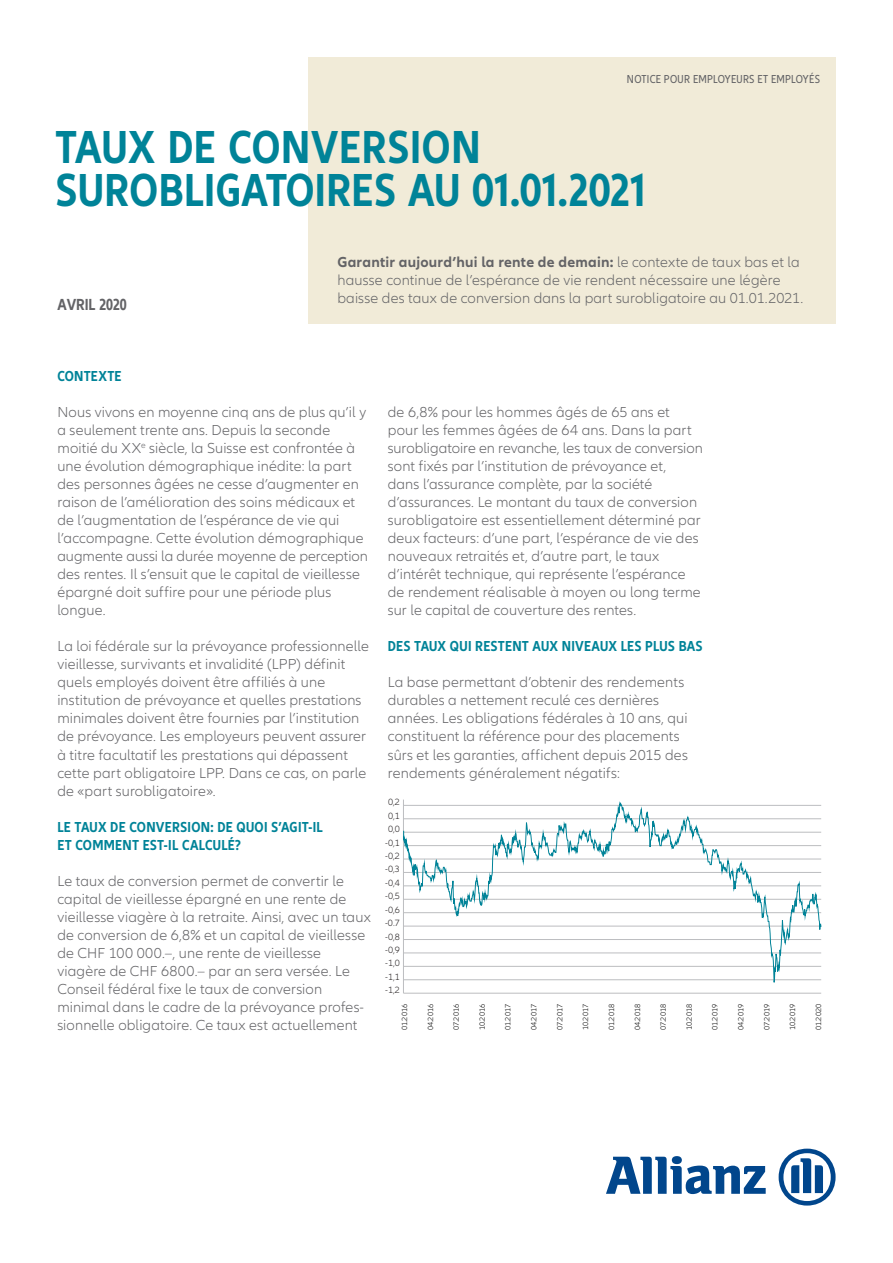
<style>
.page{position:relative;width:893px;height:1263px;background:#fff}
.page>*{position:absolute;margin:0;border:0;box-sizing:border-box;transform-origin:0 0}
.t1{font:700 condensed 48px/43.2px "Allianz Neo";letter-spacing:.01em;color:#008398}
.t2{font:700 condensed 16.5px "Allianz Neo";letter-spacing:-.01em;color:#636366}
.t3{font:300 15px/18px "Allianz Neo";letter-spacing:.01em;color:#636366}
.t4{font:700 condensed 15px/18px "Allianz Neo";letter-spacing:.015em;color:#008398}
.t5{font:condensed 12px "Allianz Neo";letter-spacing:.025em;color:#636366}
.t6{font:300 9.45px "Allianz Neo";color:#231f20}
.t7{font:300 7.8px "Allianz Neo";color:#000001}
.s1{font-weight:700}
</style>
<div class="page">
<svg style="left:606px;top:1156px;width:160px;height:38px"></svg>
<svg style="left:779px;top:1148px;width:57px;height:57px"></svg>
<div style="left:308px;top:57px;width:528px;height:267px;background:#f1ebd8"></div>
<hr style="left:403px;top:799px;width:1px;height:194px;background:#bcbdc0">
<hr style="left:403px;top:993px;width:418px;height:1px;background:#bcbdc0">
<svg style="left:403px;top:799px;width:419px;height:184px"></svg>
<p class="t5" style="left:627px;top:73px;width:195px">NOTICE POUR EMPLOYEURS ET EMPLOYÉS</p>
<h1 class="t1" style="left:55px;top:126px;width:592px">TAUX DE CONVERSION<br>SUROBLIGATOIRES AU 01.01.2021</h1>
<p class="t2" style="left:58px;top:295px;width:71px">AVRIL 2020</p>
<p class="t3" style="left:337px;top:253px;width:467px"><span class="s1">Garantir aujourd’hui la rente de demain:</span> le contexte de taux bas et la hausse continue de l’espérance de vie rendent nécessaire une légère baisse des taux de conversion dans la part surobligatoire au 01.01.2021.</p>
<p class="t4" style="left:57px;top:368px;width:66px">CONTEXTE</p>
<p class="t3" style="left:57px;top:404px;width:312px">Nous vivons en moyenne cinq ans de plus qu’il y a seulement trente ans. Depuis la seconde moitié du XX<sup>e</sup> siècle, la Suisse est confrontée à une évolution démographique inédite: la part des personnes âgées ne cesse d’augmenter en raison de l’amélioration des soins médicaux et de l’augmentation de l’espérance de vie qui l’accompagne. Cette évolution démographique augmente aussi la durée moyenne de perception des rentes. Il s’ensuit que le capital de vieillesse épargné doit suffire pour une période plus longue.</p>
<p class="t3" style="left:57px;top:638px;width:313px">La loi fédérale sur la prévoyance professionnelle vieillesse, survivants et invalidité (LPP) définit quels employés doivent être affiliés à une institution de prévoyance et quelles prestations minimales doivent être fournies par l’institution de prévoyance. Les employeurs peuvent assurer à titre facultatif les prestations qui dépassent cette part obligatoire LPP. Dans ce cas, on parle de «part surobligatoire».</p>
<p class="t4" style="left:57px;top:818px;width:267px">LE TAUX DE CONVERSION: DE QUOI S’AGIT-IL<br>ET COMMENT EST-IL CALCULÉ?</p>
<p class="t3" style="left:57px;top:872px;width:315px">Le taux de conversion permet de convertir le capital de vieillesse épargné en une rente de vieillesse viagère à la retraite. Ainsi, avec un taux de conversion de 6,8% et un capital de vieillesse de CHF 100 000.–, une rente de vieillesse viagère de CHF 6800.– par an sera versée. Le Conseil fédéral fixe le taux de conversion minimal dans le cadre de la prévoyance profes&shy;sionnelle obligatoire. Ce taux est actuellement</p>
<p class="t3" style="left:388px;top:404px;width:317px">de 6,8% pour les hommes âgés de 65 ans et pour les femmes âgées de 64 ans. Dans la part surobligatoire en revanche, les taux de conversion sont fixés par l’institution de prévoyance et,<br>dans l’assurance complète, par la société d’assurances. Le montant du taux de conversion surobligatoire est essentiellement déterminé par deux facteurs: d’une part, l’espérance de vie des nouveaux retraités et, d’autre part, le taux d’intérêt technique, qui représente l’espérance de rendement réalisable à moyen ou long terme sur le capital de couverture des rentes.</p>
<p class="t4" style="left:388px;top:638px;width:316px">DES TAUX QUI RESTENT AUX NIVEAUX LES PLUS BAS</p>
<p class="t3" style="left:388px;top:674px;width:302px">La base permettant d’obtenir des rendements durables a nettement reculé ces dernières années. Les obligations fédérales à 10 ans, qui constituent la référence pour des placements sûrs et les garanties, affichent depuis 2015 des rendements généralement négatifs:</p>
<p class="t6" style="left:388px;top:797px;width:13px">0,2</p>
<p class="t6" style="left:388px;top:824px;width:13px">0,0</p>
<p class="t6" style="left:388px;top:810px;width:13px">0,1</p>
<p class="t6" style="left:385px;top:837px;width:16px">-0,1</p>
<p class="t6" style="left:385px;top:864px;width:16px">-0,3</p>
<p class="t6" style="left:385px;top:891px;width:16px">-0,5</p>
<p class="t6" style="left:385px;top:918px;width:16px">-0.7</p>
<p class="t6" style="left:385px;top:944px;width:16px">-0,9</p>
<p class="t6" style="left:385px;top:971px;width:16px">-1,1</p>
<p class="t6" style="left:385px;top:850px;width:16px">-0,2</p>
<p class="t6" style="left:385px;top:877px;width:16px">-0,4</p>
<p class="t6" style="left:385px;top:904px;width:16px">-0,6</p>
<p class="t6" style="left:385px;top:931px;width:16px">-0,8</p>
<p class="t6" style="left:385px;top:958px;width:16px">-1,0</p>
<p class="t6" style="left:385px;top:985px;width:16px">-1,2</p>
<p class="t7" style="left:400px;top:1030px;width:28px;rotate:-90deg">01.2016</p>
<p class="t7" style="left:426px;top:1030px;width:28px;rotate:-90deg">04.2016</p>
<p class="t7" style="left:452px;top:1030px;width:28px;rotate:-90deg">07.2016</p>
<p class="t7" style="left:478px;top:1030px;width:28px;rotate:-90deg">10.2016</p>
<p class="t7" style="left:504px;top:1030px;width:28px;rotate:-90deg">01.2017</p>
<p class="t7" style="left:529px;top:1030px;width:28px;rotate:-90deg">04.2017</p>
<p class="t7" style="left:555px;top:1030px;width:28px;rotate:-90deg">07.2017</p>
<p class="t7" style="left:581px;top:1030px;width:28px;rotate:-90deg">10.2017</p>
<p class="t7" style="left:607px;top:1030px;width:28px;rotate:-90deg">01.2018</p>
<p class="t7" style="left:633px;top:1030px;width:28px;rotate:-90deg">04.2018</p>
<p class="t7" style="left:659px;top:1030px;width:28px;rotate:-90deg">07.2018</p>
<p class="t7" style="left:685px;top:1030px;width:28px;rotate:-90deg">10.2018</p>
<p class="t7" style="left:711px;top:1030px;width:28px;rotate:-90deg">01.2019</p>
<p class="t7" style="left:736px;top:1030px;width:28px;rotate:-90deg">04.2019</p>
<p class="t7" style="left:762px;top:1030px;width:28px;rotate:-90deg">07.2019</p>
<p class="t7" style="left:788px;top:1030px;width:28px;rotate:-90deg">10.2019</p>
<p class="t7" style="left:814px;top:1030px;width:28px;rotate:-90deg">01.2020</p>
</div>
